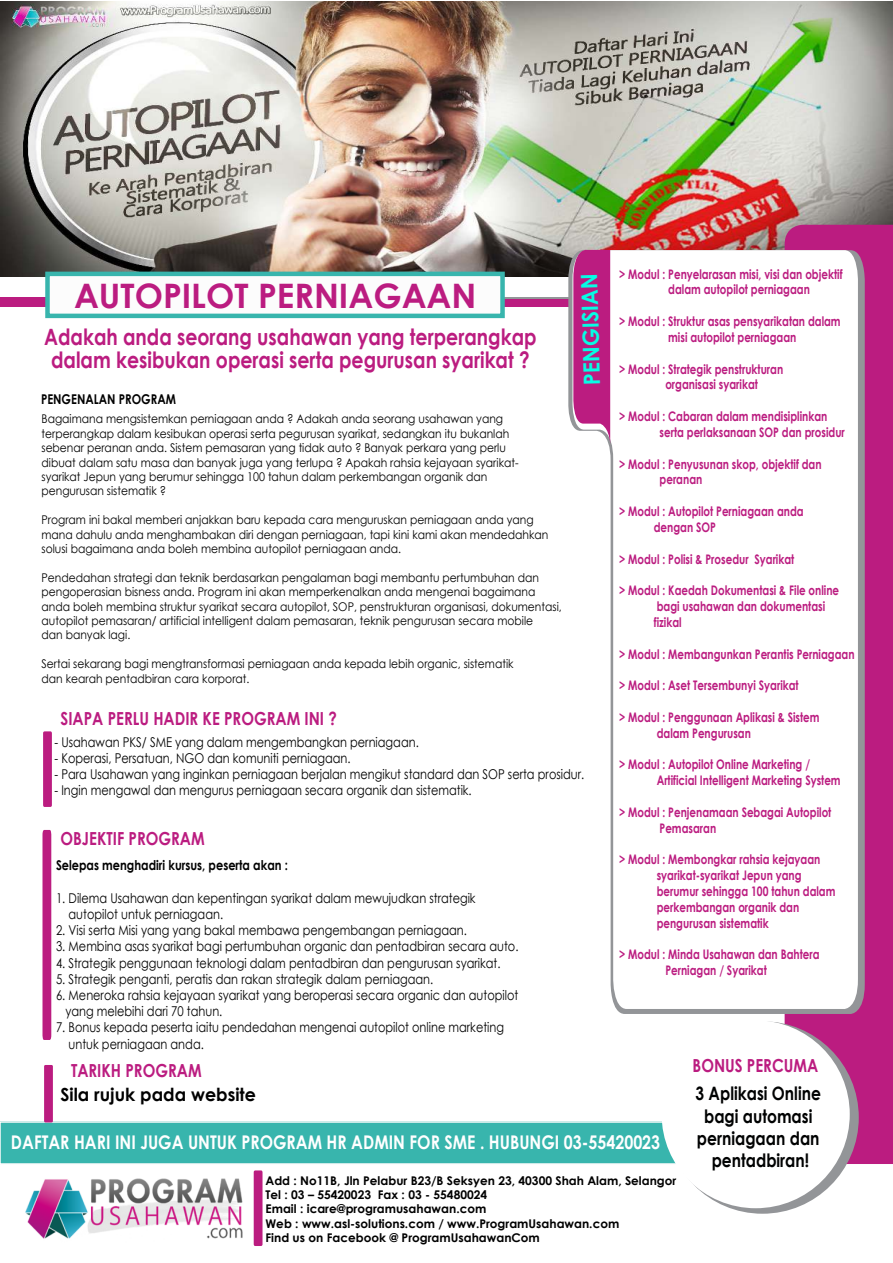
<style>
.page{position:relative;width:893px;height:1263px;background:#fff}
.page>*{position:absolute;margin:0;border:0;box-sizing:border-box;transform-origin:0 0}
.t1{font:700 33.75px "Century Gothic";color:#bb1c80}
.t2{font:700 22.5px/22.6px "Century Gothic";color:#bb1c80;text-align:center;scale:.84 1}
.t3{font:700 22.5px "Century Gothic";color:#06fce4;scale:.95 1}
.t4{font:700 18.9px "Century Gothic";color:#fff;scale:.85 1}
.t5{font:700 18.45px/22.2px "Century Gothic";color:#000202;text-align:center;scale:.84 1}
.t6{font:700 18px "Century Gothic";color:#bb1c80;scale:.84 1}
.t7{font:700 18px "Century Gothic";color:#000;scale:.96 1}
.t8{font:13.5px/16.2px "Century Gothic";color:#000;scale:.84 1}
.t9{font:700 13.5px "Century Gothic";color:#000;scale:.84 1}
.t10{font:700 13.2px/15.8px "Century Gothic";color:#bb1c80;scale:.78 1}
.t11{font:12px/14.4px "Century Gothic";color:#000;scale:.9 1}
.t12{font:700 12px/14.4px "Century Gothic";color:#000}
</style>
<div class="page">
<div style="left:0;top:1122px;width:893px;height:42px;background:#38b5ad"></div>
<div style="left:0;top:1121px;width:893px;height:44px;border:2px solid #fcfcfc"></div>
<img style="left:0;top:2px;width:893px;height:275px">
<div style="left:0;top:297px;width:64px;height:5px;background:#bb1c80"></div>
<svg style="left:505px;top:297px;width:63px;height:3px"></svg>
<div style="left:785px;top:225px;width:108px;height:939px;background:#bb1c80"></div>
<div style="left:0;top:300px;width:893px;height:7px;background:#bb1c80"></div>
<svg style="left:568px;top:250px;width:297px;height:764px;fill:#939598"></svg>
<svg style="left:572px;top:250px;width:286px;height:759px"></svg>
<svg style="left:573px;top:250px;width:37px;height:194px"></svg>
<div style="left:43px;top:731px;width:9px;height:76px;background:#bb1c80;border-radius:2px"></div>
<div style="left:43px;top:830px;width:8px;height:210px;background:#bb1c80"></div>
<div style="left:44px;top:1065px;width:9px;height:57px;background:#bb1c80"></div>
<img style="left:25px;top:1178px;width:218px;height:61px">
<div style="left:666px;top:1021px;width:193px;height:193px;background:#939598;border-radius:50%"></div>
<div style="left:48px;top:274px;width:455px;height:42px;background:#fcfcfc"></div>
<div style="left:45px;top:272px;width:460px;height:46px;border:5px solid #38b5ad"></div>
<div style="left:662px;top:1020px;width:188px;height:188px;background:#fff;border-radius:50%"></div>
<div style="left:254px;top:1170px;width:9px;height:76px;background:#bb1c80;border-radius:2px"></div>
<h1 class="t1" style="left:74px;top:283px;width:404px">AUTOPILOT PERNIAGAAN</h1>
<h2 class="t2" style="left:44px;top:327px;width:588px">Adakah anda seorang usahawan yang terperangkap dalam kesibukan operasi serta pegurusan syarikat ?</h2>
<p class="t9" style="left:41px;top:394px;width:162px">PENGENALAN PROGRAM</p>
<p class="t11" style="left:41px;top:413px;width:532px">Bagaimana mengsistemkan perniagaan anda ? Adakah anda seorang usahawan yang terperangkap dalam kesibukan operasi serta pegurusan syarikat, sedangkan itu bukanlah sebenar peranan anda. Sistem pemasaran yang tidak auto ? Banyak perkara yang perlu dibuat dalam satu masa dan banyak juga yang terlupa ? Apakah rahsia kejayaan syarikat&shy;syarikat Jepun yang berumur sehingga 100 tahun dalam perkembangan organik dan pengurusan sistematik ?</p>
<p class="t11" style="left:41px;top:514px;width:565px">Program ini bakal memberi anjakkan baru kepada cara menguruskan perniagaan anda yang mana dahulu anda menghambakan diri dengan perniagaan, tapi kini kami akan mendedahkan solusi bagaimana anda boleh membina autopilot perniagaan anda.</p>
<p class="t11" style="left:41px;top:571px;width:580px">Pendedahan strategi dan teknik berdasarkan pengalaman bagi membantu pertumbuhan dan pengoperasian bisness anda. Program ini akan memperkenalkan anda mengenai bagaimana anda boleh membina struktur syarikat secara autopilot, SOP, penstrukturan organisasi, dokumentasi, autopilot pemasaran/ artificial intelligent dalam pemasaran, teknik pengurusan secara mobile<br>dan banyak lagi.</p>
<p class="t11" style="left:41px;top:658px;width:526px">Sertai sekarang bagi mengtransformasi perniagaan anda kepada lebih organic, sistematik dan kearah pentadbiran cara korporat.</p>
<h3 class="t6" style="left:61px;top:712px;width:330px">SIAPA PERLU HADIR KE PROGRAM INI ?</h3>
<h2 class="t3" style="left:583px;top:385px;width:119px;rotate:-91deg">PENGISIAN</h2>
<p class="t8" style="left:54px;top:735px;width:435px">- Usahawan PKS/ SME yang dalam mengembangkan perniagaan.</p>
<p class="t8" style="left:54px;top:751px;width:354px">- Koperasi, Persatuan, NGO dan komuniti perniagaan.</p>
<p class="t8" style="left:54px;top:767px;width:632px">- Para Usahawan yang inginkan perniagaan berjalan mengikut standard dan SOP serta prosidur.</p>
<p class="t8" style="left:54px;top:784px;width:498px">- Ingin mengawal dan mengurus perniagaan secara organik dan sistematik.</p>
<h3 class="t6" style="left:61px;top:832px;width:173px">OBJEKTIF PROGRAM</h3>
<p class="t9" style="left:56px;top:860px;width:278px">Selepas menghadiri kursus, peserta akan :</p>
<p class="t8" style="left:69px;top:891px;width:486px;text-indent:-13px">1. Dilema Usahawan dan kepentingan syarikat dalam mewujudkan strategik autopilot untuk perniagaan.</p>
<p class="t8" style="left:56px;top:923px;width:491px">2. Visi serta Misi yang yang bakal membawa pengembangan perniagaan.</p>
<p class="t8" style="left:56px;top:940px;width:552px">3. Membina asas syarikat bagi pertumbuhan organic dan pentadbiran secara auto.</p>
<p class="t8" style="left:56px;top:956px;width:531px">4. Strategik penggunaan teknologi dalam pentadbiran dan pengurusan syarikat.</p>
<p class="t8" style="left:56px;top:972px;width:451px">5. Strategik penganti, peratis dan rakan strategik dalam perniagaan.</p>
<p class="t8" style="left:65px;top:988px;width:541px;text-indent:-9px">6. Meneroka rahsia kejayaan syarikat yang beroperasi secara organic dan autopilot yang melebihi dari 70 tahun.</p>
<p class="t8" style="left:69px;top:1021px;width:520px;text-indent:-13px">7. Bonus kepada peserta iaitu pendedahan mengenai autopilot online marketing untuk perniagaan anda.</p>
<p class="t10" style="left:668px;top:267px;width:225px;text-indent:-49px">&gt; Modul : Penyelarasan misi, visi dan objektif dalam autopilot perniagaan</p>
<p class="t10" style="left:619px;top:315px;width:286px;text-align:center">&gt; Modul : Struktur asas pensyarikatan dalam misi autopilot perniagaan</p>
<p class="t10" style="left:665px;top:362px;width:153px;text-indent:-46px">&gt; Modul : Strategik penstrukturan organisasi syarikat</p>
<p class="t10" style="left:660px;top:410px;width:239px;text-indent:-41px">&gt; Modul : Cabaran dalam mendisiplinkan serta perlaksanaan SOP dan prosidur</p>
<p class="t10" style="left:660px;top:457px;width:209px;text-indent:-41px">&gt; Modul : Penyusunan skop, objektif dan peranan</p>
<p class="t10" style="left:654px;top:504px;width:194px;text-indent:-35px">&gt; Modul : Autopilot Perniagaan anda dengan SOP</p>
<p class="t10" style="left:619px;top:552px;width:226px">&gt; Modul : Polisi &amp; Prosedur Syarikat</p>
<p class="t10" style="left:654px;top:584px;width:239px;text-indent:-35px">&gt; Modul : Kaedah Dokumentasi &amp; File online bagi usahawan dan dokumentasi fizikal</p>
<p class="t10" style="left:619px;top:647px;width:303px">&gt; Modul : Membangunkan Perantis Perniagaan</p>
<p class="t10" style="left:619px;top:679px;width:232px">&gt; Modul : Aset Tersembunyi Syarikat</p>
<p class="t10" style="left:657px;top:710px;width:210px;text-indent:-38px">&gt; Modul : Penggunaan Aplikasi &amp; Sistem dalam Pengurusan</p>
<p class="t10" style="left:657px;top:758px;width:237px;text-indent:-38px">&gt; Modul : Autopilot Online Marketing /<br>Artificial Intelligent Marketing System</p>
<p class="t10" style="left:660px;top:805px;width:222px;text-indent:-41px">&gt; Modul : Penjenamaan Sebagai Autopilot<br>Pemasaran</p>
<p class="t10" style="left:657px;top:853px;width:231px;text-indent:-38px">&gt; Modul : Membongkar rahsia kejayaan syarikat-syarikat Jepun yang berumur sehingga 100 tahun dalam perkembangan organik dan pengurusan sistematik</p>
<p class="t10" style="left:619px;top:948px;width:259px;text-align:center">&gt; Modul : Minda Usahawan dan Bahtera<br>Perniagan / Syarikat</p>
<h3 class="t6" style="left:71px;top:1064px;width:157px">TARIKH PROGRAM</h3>
<h3 class="t7" style="left:61px;top:1087px;width:205px">Sila rujuk pada website</h3>
<h3 class="t4" style="left:11px;top:1135px;width:765px">DAFTAR HARI INI JUGA UNTUK PROGRAM HR ADMIN FOR SME . HUBUNGI 03-55420023</h3>
<p class="t12" style="left:266px;top:1174px;width:412px">Add : No11B, Jln Pelabur B23/B Seksyen 23, 40300 Shah Alam, Selangor Tel : 03 – 55420023 Fax : 03 - 55480024<br>Email : icare@programusahawan.com<br>Web : www.asl-solutions.com / www.ProgramUsahawan.com<br>Find us on Facebook @ ProgramUsahawanCom</p>
<h3 class="t6" style="left:693px;top:1058px;width:151px">BONUS PERCUMA</h3>
<h3 class="t5" style="left:696px;top:1084px;width:151px">3 Aplikasi Online bagi automasi perniagaan dan pentadbiran!</h3>
</div>
